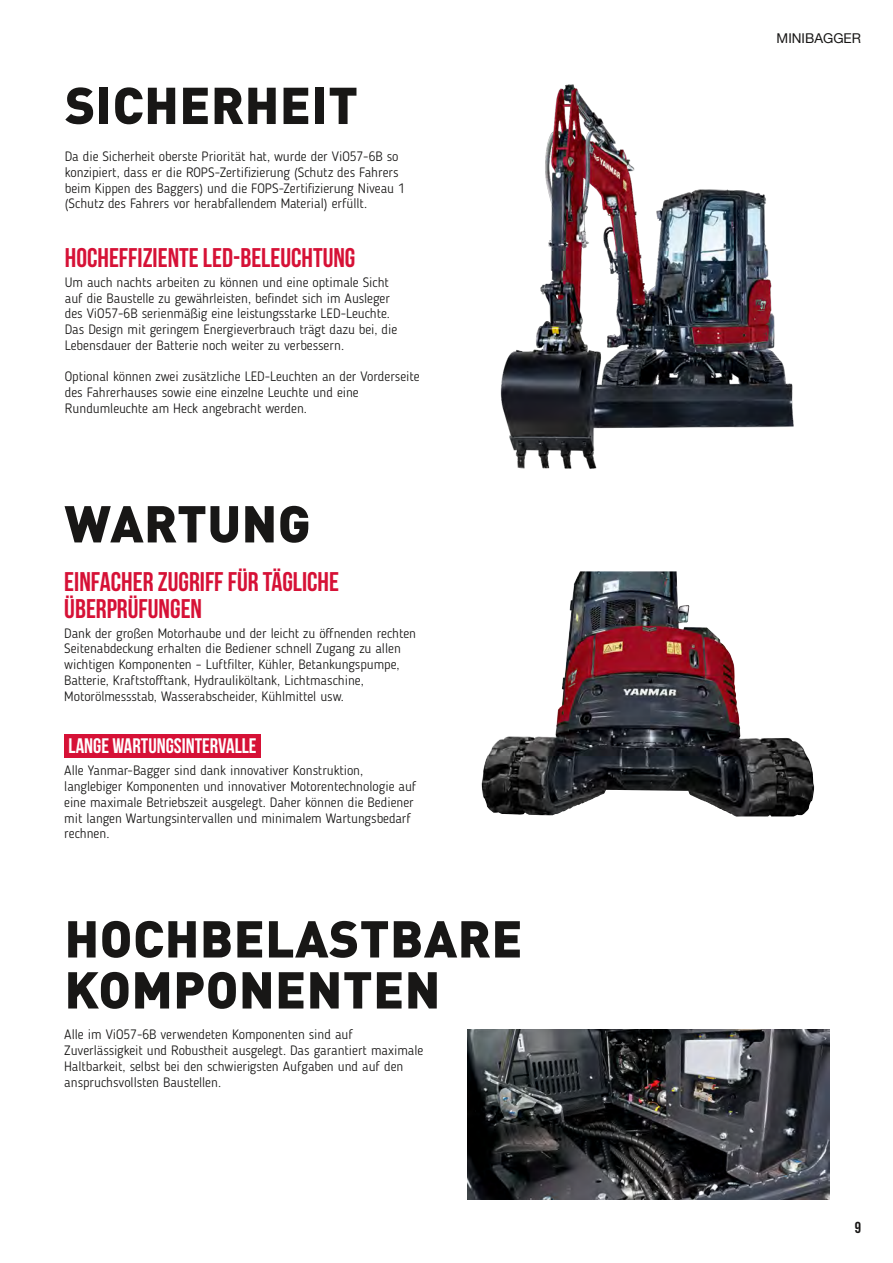
<style>
.page{position:relative;width:893px;height:1263px;background:#fff}
.page>*{position:absolute;margin:0;border:0;box-sizing:border-box;transform-origin:0 0}
.t1{font:900 51px/51px "DINOT";letter-spacing:.01em;color:#181716}
.t2{font:700 27px/27px "Bebas Neue";color:#d61136}
.t3{font:700 21px "Bebas Neue";color:#fff}
.t4{font:15.9px "Bebas Neue";color:#181716}
.t5{font:300 13.5px/15.8px "Blogger Sans";color:#181716}
.t6{font:13.5px "Helvetica Neue LT Com";color:#181716}
</style>
<div class="page">
<img style="left:482px;top:571px;width:227px;height:244px">
<img style="left:468px;top:1029px;width:361px;height:170px">
<div style="left:64px;top:734px;width:197px;height:23px;background:#d61136"></div>
<img style="left:500px;top:84px;width:294px;height:385px">
<h1 class="t1" style="left:65px;top:78px;width:294px">SICHERHEIT</h1>
<p class="t5" style="left:65px;top:148px;width:342px">Da die Sicherheit oberste Priorität hat, wurde der ViO57-6B so konzipiert, dass er die ROPS-Zertifizierung (Schutz des Fahrers beim Kippen des Baggers) und die FOPS-Zertifizierung Niveau 1 (Schutz des Fahrers vor herabfallendem Material) erfüllt.</p>
<h2 class="t2" style="left:65px;top:244px;width:292px">HOCHEFFIZIENTE LED-BELEUCHTUNG</h2>
<p class="t5" style="left:65px;top:274px;width:334px">Um auch nachts arbeiten zu können und eine optimale Sicht auf die Baustelle zu gewährleisten, befindet sich im Ausleger des ViO57-6B serienmäßig eine leistungsstarke LED-Leuchte.<br>Das Design mit geringem Energieverbrauch trägt dazu bei, die Lebensdauer der Batterie noch weiter zu verbessern.</p>
<p class="t5" style="left:65px;top:369px;width:356px">Optional können zwei zusätzliche LED-Leuchten an der Vorderseite des Fahrerhauses sowie eine einzelne Leuchte und eine<br>Rundumleuchte am Heck angebracht werden.</p>
<h1 class="t1" style="left:65px;top:497px;width:248px">WARTUNG</h1>
<h2 class="t2" style="left:64px;top:567px;width:276px">EINFACHER ZUGRIFF FÜR TÄGLICHE<br>ÜBERPRÜFUNGEN</h2>
<p class="t5" style="left:64px;top:625px;width:353px">Dank der großen Motorhaube und der leicht zu öffnenden rechten Seitenabdeckung erhalten die Bediener schnell Zugang zu allen wichtigen Komponenten – Luftfilter, Kühler, Betankungspumpe, Batterie, Kraftstofftank, Hydrauliköltank, Lichtmaschine, Motorölmessstab, Wasserabscheider, Kühlmittel usw.</p>
<h3 class="t3" style="left:69px;top:734px;width:190px">LANGE WARTUNGSINTERVALLE</h3>
<p class="t5" style="left:64px;top:763px;width:354px">Alle Yanmar-Bagger sind dank innovativer Konstruktion, langlebiger Komponenten und innovativer Motorentechnologie auf eine maximale Betriebszeit ausgelegt. Daher können die Bediener mit langen Wartungsintervallen und minimalem Wartungsbedarf rechnen.</p>
<h1 class="t1" style="left:65px;top:912px;width:459px">HOCHBELASTBARE<br>KOMPONENTEN</h1>
<p class="t5" style="left:64px;top:1027px;width:361px">Alle im ViO57-6B verwendeten Komponenten sind auf Zuverlässigkeit und Robustheit ausgelegt. Das garantiert maximale Haltbarkeit, selbst bei den schwierigsten Aufgaben und auf den anspruchsvollsten Baustellen.</p>
<p class="t6" style="left:777px;top:29px;width:86px">MINIBAGGER</p>
<p class="t4" style="left:855px;top:1218px;width:8px">9</p>
</div>
